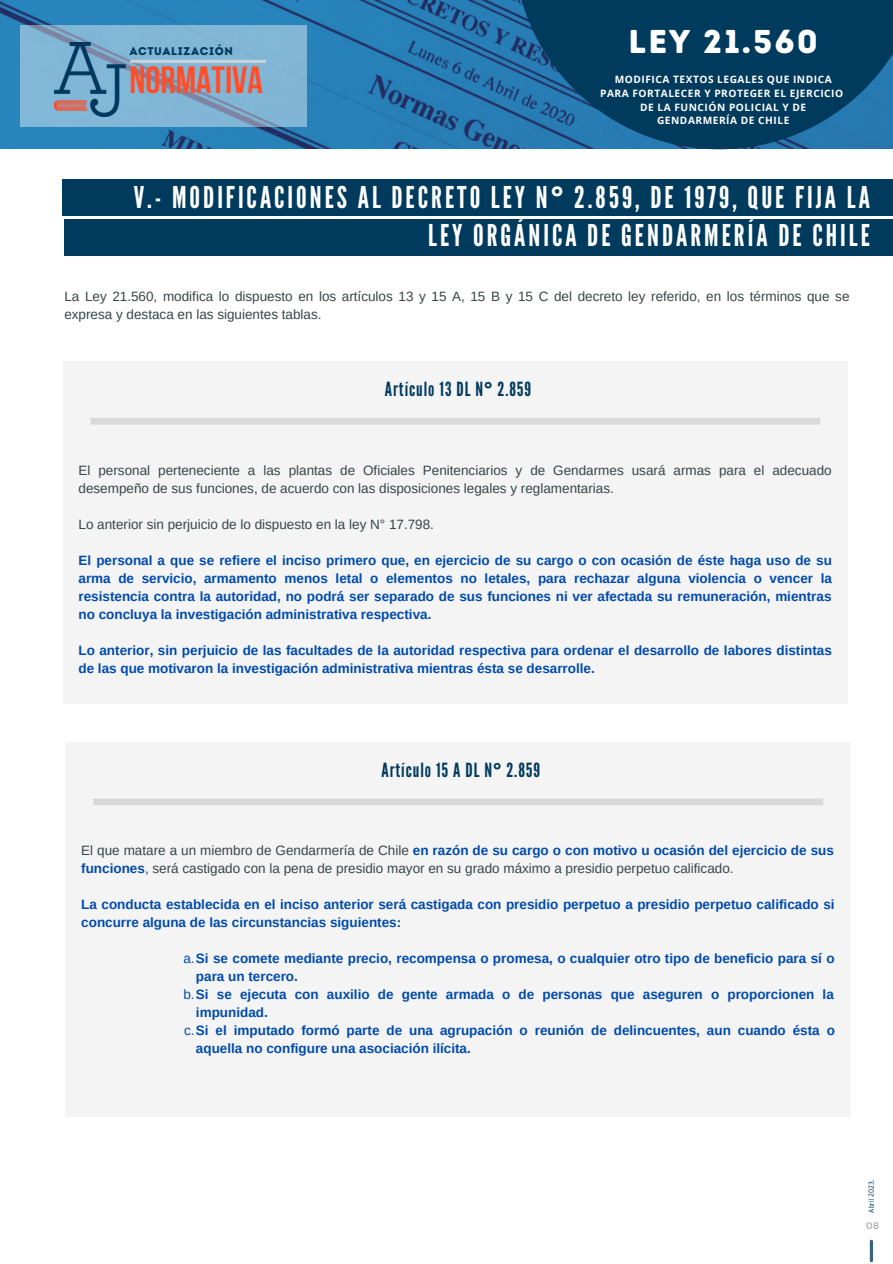
<style>
.page{position:relative;width:893px;height:1264px;background:#fff}
.page>*{position:absolute;margin:0;border:0;box-sizing:border-box;transform-origin:0 0}
.t1{font:700 37.8px "Bebas Neue";color:#ff4f29}
.t2{font:33px "Intro Rust Base";letter-spacing:.06em;color:#fff}
.t3{font:30px/38.2px "League Gothic";letter-spacing:.1em;color:#fff;text-align:right}
.t4{font:19.5px "League Gothic";letter-spacing:.05em;color:#003b5e}
.t5{font:700 13.5px/18px "Arimo";color:#004aad}
.t6{font:13.5px/18px "Arimo";color:#394447}
.t7{font:11.25px "Intro Rust Base";letter-spacing:.055em;color:#003b5e}
.t8{font:700 10.2px/13.5px "Open Sans";letter-spacing:.05em;color:#fff;text-align:center}
.t9{font:9.45px "Montserrat";color:#a6a6a6}
.t10{font:7.8px "Gidole";color:#003b5e}
.s1{font-family:"Noto Sans";font-weight:700}
.s2{font-weight:700;color:#004aad}
.s3{font-weight:400}
</style>
<div class="page">
<svg style="left:869px;top:1241px;width:4px;height:19px"></svg>
<img style="left:0;top:0;width:513px;height:149px">
<svg style="left:20px;top:25px;width:286px;height:101px;background:#80b2d3"></svg>
<hr style="left:130px;top:60px;width:136px;height:3px;background:#d9d9d9">
<img style="left:54px;top:43px;width:75px;height:74px">
<svg style="left:513px;top:0;width:379px;height:149px;background:#094870"></svg>
<div style="left:63px;top:361px;width:784px;height:342px;background:#f4f4f4"></div>
<div style="left:90px;top:418px;width:730px;height:6px;background:#d9d9d9"></div>
<div style="left:63px;top:179px;width:829px;height:36px;background:#003b5e"></div>
<div style="left:64px;top:219px;width:828px;height:36px;background:#003b5e"></div>
<div style="left:66px;top:741px;width:784px;height:375px;background:#f4f4f4"></div>
<div style="left:93px;top:798px;width:730px;height:7px;background:#d9d9d9"></div>
<p class="t7" style="left:129px;top:44px;width:105px">ACTUALIZACIÓN</p>
<h1 class="t1" style="left:129px;top:65px;width:135px">NORMATIVA</h1>
<h2 class="t2" style="left:628px;top:22px;width:191px">LEY 21.560</h2>
<p class="t8" style="left:600px;top:73px;width:244px">MODIFICA TEXTOS LEGALES QUE INDICA<br>PARA FORTALECER Y PROTEGER EL EJERCICIO<br>DE LA FUNCIÓN POLICIAL Y DE<br>GENDARMERÍA DE CHILE</p>
<h3 class="t3" style="left:134px;top:179px;width:737px">V.- MODIFICACIONES AL DECRETO LEY N<span class="s1">°</span> 2.859, DE 1979, QUE FIJA LA<br>LEY ORGÁNICA DE GENDARMERÍA DE CHILE</h3>
<p class="t6" style="left:64px;top:287px;width:786px">La Ley 21.560, modifica lo dispuesto en los artículos 13 y 15 A, 15 B y 15 C del decreto ley referido, en los términos que se expresa y destaca en las siguientes tablas.</p>
<h3 class="t4" style="left:385px;top:378px;width:148px">Artículo 13 DL N<span class="s1">°</span> 2.859</h3>
<p class="t6" style="left:78px;top:461px;width:754px">El personal perteneciente a las plantas de Oficiales Penitenciarios y de Gendarmes usará armas para el adecuado desempeño de sus funciones, de acuerdo con las disposiciones legales y reglamentarias.</p>
<p class="t6" style="left:78px;top:515px;width:357px">Lo anterior sin perjuicio de lo dispuesto en la ley N° 17.798.</p>
<p class="t5" style="left:78px;top:551px;width:755px;text-align:justify">El personal a que se refiere el inciso primero que, en ejercicio de su cargo o con ocasión de éste haga uso de su arma de servicio, armamento menos letal o elementos no letales, para rechazar alguna violencia o vencer la resistencia contra la autoridad, no podrá ser separado de sus funciones ni ver afectada su remuneración, mientras no concluya la investigación administrativa respectiva.</p>
<p class="t5" style="left:78px;top:641px;width:754px">Lo anterior, sin perjuicio de las facultades de la autoridad respectiva para ordenar el desarrollo de labores distintas de las que motivaron la investigación administrativa mientras ésta se desarrolle.</p>
<h3 class="t4" style="left:381px;top:758px;width:160px">Artículo 15 A DL N<span class="s1">°</span> 2.859</h3>
<p class="t6" style="left:81px;top:841px;width:754px">El que matare a un miembro de Gendarmería de Chile <span class="s2">en razón de su cargo o con motivo u ocasión del ejercicio de sus funciones</span>, será castigado con la pena de presidio mayor en su grado máximo a presidio perpetuo calificado.</p>
<p class="t5" style="left:81px;top:895px;width:754px">La conducta establecida en el inciso anterior será castigada con presidio perpetuo a presidio perpetuo calificado si concurre alguna de las circunstancias siguientes:</p>
<p class="t5" style="left:183px;top:949px;width:652px"><span class="s3">a.</span>Si se comete mediante precio, recompensa o promesa, o cualquier otro tipo de beneficio para sí o</p>
<p class="t5" style="left:196px;top:967px;width:103px">para un tercero.</p>
<p class="t5" style="left:183px;top:985px;width:652px"><span class="s3">b.</span>Si se ejecuta con auxilio de gente armada o de personas que aseguren o proporcionen la</p>
<p class="t5" style="left:196px;top:1003px;width:73px">impunidad.</p>
<p class="t5" style="left:184px;top:1021px;width:652px"><span class="s3">c.</span>Si el imputado formó parte de una agrupación o reunión de delincuentes, aun cuando ésta o</p>
<p class="t5" style="left:196px;top:1039px;width:276px">aquella no configure una asociación ilícita.</p>
<p class="t10" style="left:866px;top:1212px;width:34px;rotate:-90deg">Abril 2023.</p>
<p class="t9" style="left:866px;top:1219px;width:14px">08</p>
</div>
